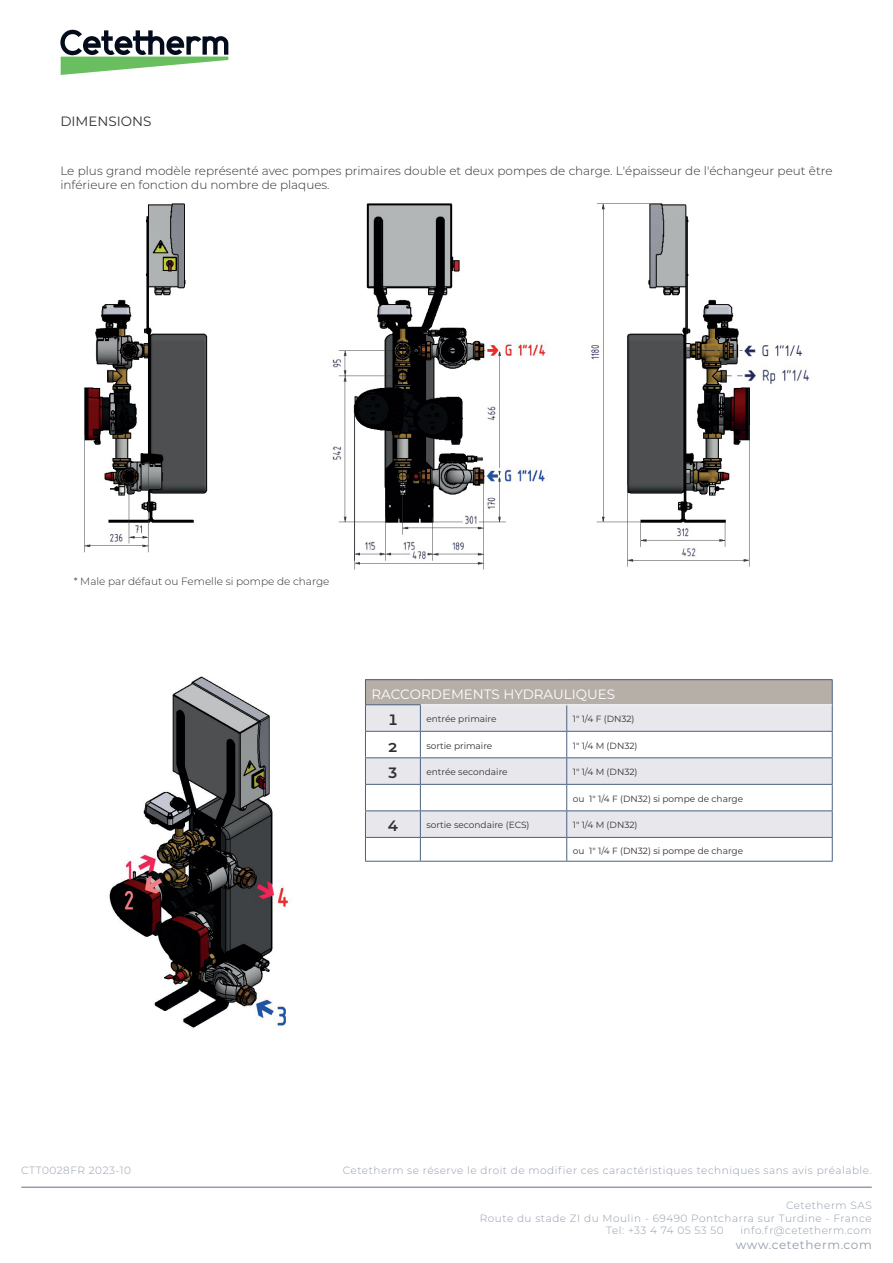
<style>
.page{position:relative;width:893px;height:1263px;background:#fff}
.page>*{position:absolute;margin:0;border:0;box-sizing:border-box;transform-origin:0 0}
.t1{font:600 15px "Montserrat";color:#312f30}
.t2{font:13.5px "Montserrat";color:#fff}
.t3{font:13.5px "Montserrat";color:#312f30}
.t4{font:300 12px/14.4px "Montserrat";color:#312f30}
.t5{font:12px "Montserrat";letter-spacing:.045em;color:#939dac}
.t6{font:300 10.5px "Montserrat";letter-spacing:.05em;color:#939dac}
.t7{font:300 10.5px "Montserrat";color:#312f30}
.t8{font:9px "Montserrat";color:#312f30}
</style>
<div class="page">
<svg style="left:60px;top:30px;width:168px;height:45px"></svg>
<hr style="left:21px;top:1186px;width:851px;height:2px;background:#939dac">
<div style="left:365px;top:680px;width:467px;height:25px;background:#b6afa8"></div>
<div style="left:366px;top:705px;width:466px;height:26px;background:#e7e7ec"></div>
<svg style="left:366px;top:732px;width:466px;height:129px"></svg>
<hr style="left:567px;top:731px;width:266px;height:1px;background:#4a6080">
<hr style="left:365px;top:757px;width:55px;height:1px;background:#4a6080">
<hr style="left:420px;top:757px;width:147px;height:1px;background:#4a6080">
<hr style="left:567px;top:757px;width:266px;height:1px;background:#4a6080">
<hr style="left:365px;top:784px;width:55px;height:1px;background:#4a6080">
<hr style="left:420px;top:784px;width:147px;height:1px;background:#4a6080">
<hr style="left:567px;top:784px;width:266px;height:1px;background:#4a6080">
<hr style="left:365px;top:810px;width:55px;height:1px;background:#4a6080">
<hr style="left:420px;top:810px;width:147px;height:1px;background:#4a6080">
<hr style="left:567px;top:810px;width:266px;height:1px;background:#4a6080">
<hr style="left:365px;top:837px;width:55px;height:1px;background:#4a6080">
<hr style="left:420px;top:837px;width:147px;height:1px;background:#4a6080">
<hr style="left:567px;top:837px;width:266px;height:1px;background:#4a6080">
<hr style="left:365px;top:861px;width:55px;height:1px;background:#4a6080">
<hr style="left:420px;top:861px;width:147px;height:1px;background:#4a6080">
<hr style="left:567px;top:861px;width:266px;height:1px;background:#4a6080">
<svg style="left:420px;top:705px;width:1px;height:156px"></svg>
<svg style="left:566px;top:705px;width:1px;height:156px"></svg>
<hr style="left:365px;top:679px;width:55px;height:1px;background:#4a6080">
<hr style="left:420px;top:679px;width:147px;height:1px;background:#4a6080">
<hr style="left:567px;top:679px;width:266px;height:1px;background:#4a6080">
<svg style="left:832px;top:680px;width:1px;height:181px"></svg>
<hr style="left:365px;top:704px;width:56px;height:1px;background:#4a6080">
<svg style="left:365px;top:680px;width:1px;height:181px"></svg>
<hr style="left:365px;top:731px;width:55px;height:1px;background:#4a6080">
<hr style="left:420px;top:731px;width:147px;height:1px;background:#4a6080">
<hr style="left:421px;top:704px;width:146px;height:1px;background:#fff">
<hr style="left:567px;top:704px;width:265px;height:1px;background:#fff">
<img style="left:109px;top:676px;width:180px;height:352px">
<img style="left:84px;top:203px;width:726px;height:367px">
<p class="t3" style="left:60px;top:112px;width:93px">DIMENSIONS</p>
<p class="t4" style="left:60px;top:163px;width:774px">Le plus grand modèle représenté avec pompes primaires double et deux pompes de charge. L'épaisseur de l'échangeur peut être inférieure en fonction du nombre de plaques.</p>
<p class="t7" style="left:74px;top:574px;width:257px">* Male par défaut ou Femelle si pompe de charge</p>
<p class="t2" style="left:371px;top:685px;width:245px">RACCORDEMENTS HYDRAULIQUES</p>
<h1 class="t1" style="left:388px;top:709px;width:12px">1</h1>
<p class="t8" style="left:426px;top:713px;width:72px">entrée primaire</p>
<p class="t8" style="left:573px;top:713px;width:63px">1" 1/4 F (DN32)</p>
<h1 class="t1" style="left:389px;top:736px;width:10px">2</h1>
<p class="t8" style="left:426px;top:739px;width:67px">sortie primaire</p>
<p class="t8" style="left:573px;top:739px;width:66px">1" 1/4 M (DN32)</p>
<h1 class="t1" style="left:389px;top:762px;width:10px">3</h1>
<p class="t8" style="left:426px;top:766px;width:83px">entrée secondaire</p>
<p class="t8" style="left:573px;top:766px;width:66px">1" 1/4 M (DN32)</p>
<p class="t8" style="left:573px;top:792px;width:172px">ou 1" 1/4 F (DN32) si pompe de charge</p>
<h1 class="t1" style="left:388px;top:815px;width:12px">4</h1>
<p class="t8" style="left:426px;top:819px;width:105px">sortie secondaire (ECS)</p>
<p class="t8" style="left:573px;top:819px;width:66px">1" 1/4 M (DN32)</p>
<p class="t8" style="left:573px;top:844px;width:172px">ou 1" 1/4 F (DN32) si pompe de charge</p>
<p class="t6" style="left:21px;top:1163px;width:111px">CTT0028FR 2023-10</p>
<p class="t6" style="left:343px;top:1163px;width:530px">Cetetherm se réserve le droit de modifier ces caractéristiques techniques sans avis préalable.</p>
<p class="t6" style="left:786px;top:1198px;width:87px">Cetetherm SAS</p>
<p class="t6" style="left:480px;top:1211px;width:393px">Route du stade ZI du Moulin - 69490 Pontcharra sur Turdine - France</p>
<p class="t6" style="left:606px;top:1223px;width:119px">Tel: +33 4 74 05 53 50</p>
<p class="t6" style="left:740px;top:1223px;width:133px">info.fr@cetetherm.com</p>
<p class="t5" style="left:736px;top:1236px;width:137px">www.cetetherm.com</p>
</div>
